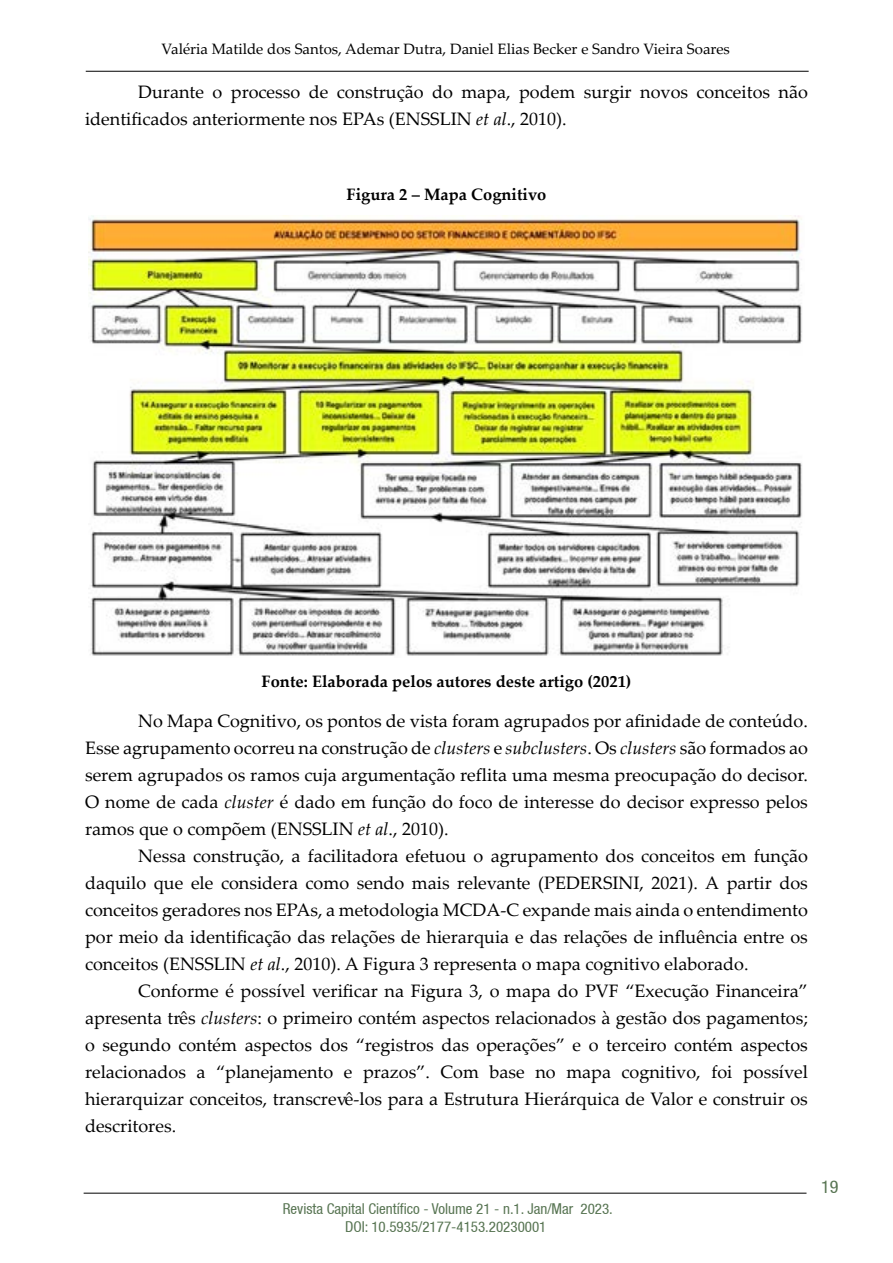
<style>
.page{position:relative;width:893px;height:1263px;background:#fff}
.page>*{position:absolute;margin:0;border:0;box-sizing:border-box;transform-origin:0 0}
.t1{font:18px/27px "Palatino Linotype";color:#000;text-align:justify}
.t2{font:condensed 18px "Helvetica 57";color:#577452}
.t3{font:700 16.5px "Palatino Linotype";color:#000}
.t4{font:condensed 15px/18px "Helvetica 57";color:#577452;text-align:center}
.t5{font:15px "Palatino Linotype";color:#000}
.s1{font-style:italic}
</style>
<div class="page">
<hr style="left:86px;top:71px;width:723px;height:1px;background:#000">
<hr style="left:84px;top:1193px;width:722px;height:1px;background:#000">
<img style="left:88px;top:216px;width:714px;height:440px">
<p class="t5" style="left:162px;top:38px;width:570px">Valéria Matilde dos Santos, Ademar Dutra, Daniel Elias Becker e Sandro Vieira Soares</p>
<p class="t1" style="left:85px;top:78px;width:724px;text-indent:53px">Durante o processo de construção do mapa, podem surgir novos conceitos não identificados anteriormente nos EPAs (ENSSLIN <span class="s1">et al</span>., 2010).</p>
<p class="t3" style="left:347px;top:182px;width:201px">Figura 2 – Mapa Cognitivo</p>
<p class="t3" style="left:262px;top:670px;width:371px">Fonte: Elaborada pelos autores deste artigo (2021)</p>
<p class="t1" style="left:85px;top:706px;width:724px;text-indent:53px">No Mapa Cognitivo, os pontos de vista foram agrupados por afinidade de conteúdo.<br>Esse agrupamento ocorreu na construção de <span class="s1">clusters</span> e <span class="s1">subclusters</span>. Os <span class="s1">clusters</span> são formados ao serem agrupados os ramos cuja argumentação reflita uma mesma preocupação do decisor.<br>O nome de cada <span class="s1">cluster</span> é dado em função do foco de interesse do decisor expresso pelos ramos que o compõem (ENSSLIN <span class="s1">et al</span>., 2010).</p>
<p class="t1" style="left:85px;top:841px;width:724px;text-indent:53px">Nessa construção, a facilitadora efetuou o agrupamento dos conceitos em função daquilo que ele considera como sendo mais relevante (PEDERSINI, 2021). A partir dos conceitos geradores nos EPAs, a metodologia MCDA-C expande mais ainda o entendimento por meio da identificação das relações de hierarquia e das relações de influência entre os conceitos (ENSSLIN <span class="s1">et al</span>., 2010). A Figura 3 representa o mapa cognitivo elaborado.</p>
<p class="t1" style="left:85px;top:976px;width:724px;text-indent:53px">Conforme é possível verificar na Figura 3, o mapa do PVF “Execução Financeira” apresenta três <span class="s1">clusters</span>: o primeiro contém aspectos relacionados à gestão dos pagamentos; o segundo contém aspectos dos “registros das operações” e o terceiro contém aspectos relacionados a “planejamento e prazos”. Com base no mapa cognitivo, foi possível hierarquizar conceitos, transcrevê-los para a Estrutura Hierárquica de Valor e construir os descritores.</p>
<p class="t4" style="left:283px;top:1199px;width:332px">Revista Capital Científico - Volume 21 - n.1. Jan/Mar 2023.<br>DOI: 10.5935/2177-4153.20230001</p>
<p class="t2" style="left:821px;top:1176px;width:19px">19</p>
</div>
